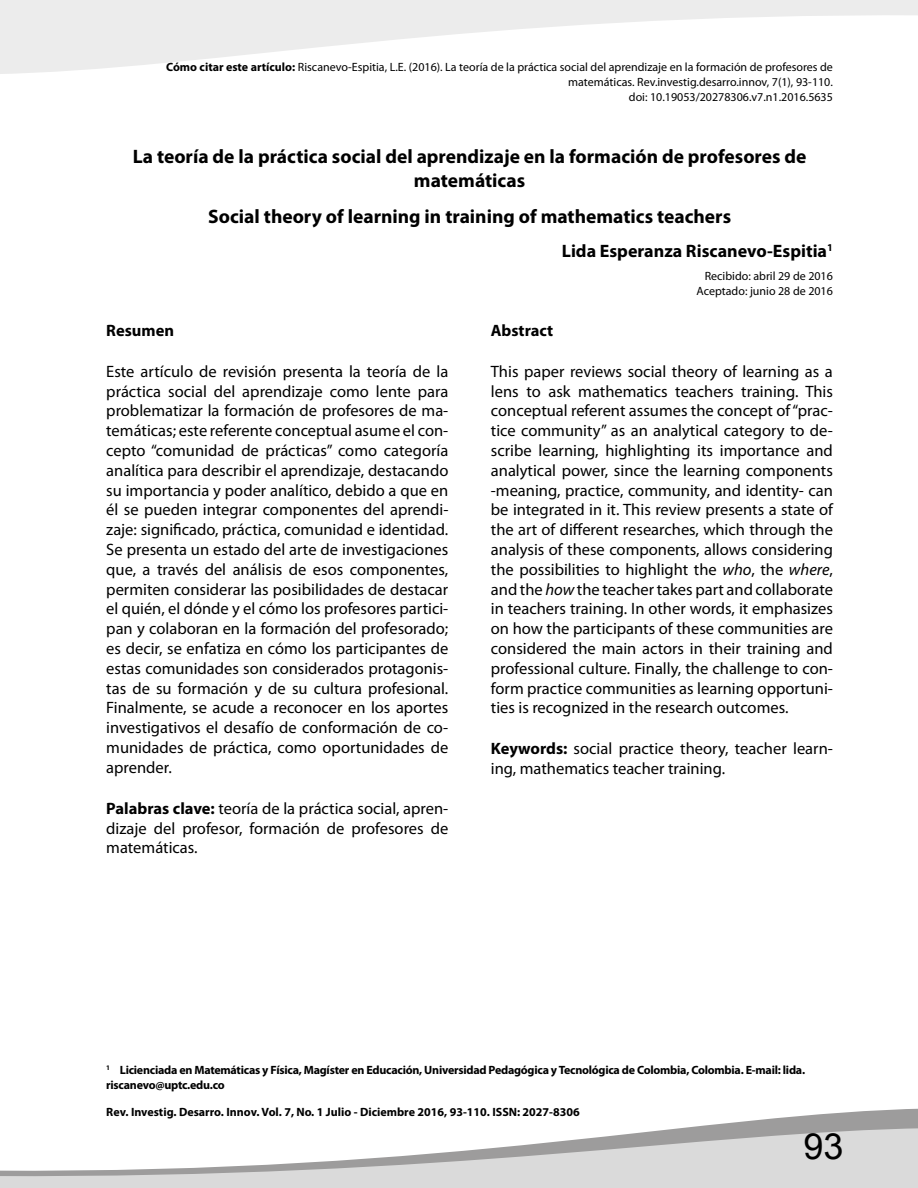
<style>
.page{position:relative;width:918px;height:1188px;background:#fff}
.page>*{position:absolute;margin:0;border:0;box-sizing:border-box;transform-origin:0 0}
.t1{font:36px "Arial";color:#000}
.t2{font:700 19.5px/23.4px "Myriad Pro";color:#000;text-align:center}
.t3{font:700 18px "Myriad Pro";color:#000}
.t4{font:16.5px/19.8px "Myriad Pro";color:#000;text-align:justify}
.t5{font:700 16.5px "Myriad Pro";color:#000}
.t6{font:12px/15px "Myriad Pro";color:#000;text-align:right}
.t7{font:700 12px/14.4px "Myriad Pro";letter-spacing:-.02em;color:#000}
.t8{font:700 12px "Myriad Pro";color:#000}
.s1{font-weight:700}
.s2{font-style:italic}
</style>
<div class="page">
<svg style="left:683px;top:1109px;width:235px;height:19px;fill:#9d9c9c"></svg>
<svg style="left:1px;top:1128px;width:917px;height:60px;fill:#dadada"></svg>
<svg style="left:1px;top:0;width:917px;height:74px;fill:#ececec"></svg>
<p class="t6" style="left:166px;top:59px;width:668px"><span class="s1">Cómo citar este artículo:</span> Riscanevo-Espitia, L.E. (2016). La teoría de la práctica social del aprendizaje en la formación de profesores de matemáticas. Rev.investig.desarro.innov, 7(1), 93-110.<br>doi: 10.19053/20278306.v7.n1.2016.5635</p>
<p class="t2" style="left:133px;top:145px;width:675px">La teoría de la práctica social del aprendizaje en la formación de profesores de matemáticas</p>
<p class="t2" style="left:208px;top:204px;width:525px">Social theory of learning in training of mathematics teachers</p>
<p class="t3" style="left:562px;top:240px;width:273px">Lida Esperanza Riscanevo-Espitia<sup>1</sup></p>
<p class="t6" style="left:697px;top:269px;width:138px;line-height:14.4px">Recibido: abril 29 de 2016<br>Aceptado: junio 28 de 2016</p>
<p class="t5" style="left:106px;top:319px;width:69px">Resumen</p>
<p class="t4" style="left:106px;top:361px;width:344px">Este artículo de revisión presenta la teoría de la práctica social del aprendizaje como lente para problematizar la formación de profesores de ma&shy;temáticas; este referente conceptual asume el con&shy;cepto “comunidad de prácticas” como categoría analítica para describir el aprendizaje, destacando su importancia y poder analítico, debido a que en él se pueden integrar componentes del aprendi&shy;zaje: significado, práctica, comunidad e identidad.<br>Se presenta un estado del arte de investigaciones que, a través del análisis de esos componentes, permiten considerar las posibilidades de destacar el quién, el dónde y el cómo los profesores partici&shy;pan y colaboran en la formación del profesorado; es decir, se enfatiza en cómo los participantes de estas comunidades son considerados protagonis&shy;tas de su formación y de su cultura profesional.<br>Finalmente, se acude a reconocer en los aportes investigativos el desafío de conformación de co&shy;munidades de práctica, como oportunidades de aprender.</p>
<p class="t4" style="left:106px;top:798px;width:344px"><span class="s1">Palabras clave:</span> teoría de la práctica social, apren&shy;dizaje del profesor, formación de profesores de matemáticas.</p>
<p class="t5" style="left:491px;top:319px;width:64px">Abstract</p>
<p class="t4" style="left:491px;top:361px;width:344px">This paper reviews social theory of learning as a lens to ask mathematics teachers training. This conceptual referent assumes the concept of “prac&shy;tice community” as an analytical category to de&shy;scribe learning, highlighting its importance and analytical power, since the learning components -meaning, practice, community, and identity- can be integrated in it. This review presents a state of the art of different researches, which through the analysis of these components, allows considering the possibilities to highlight the <span class="s2">who</span>, the <span class="s2">where</span>, and the <span class="s2">how</span> the teacher takes part and collaborate in teachers training. In other words, it emphasizes on how the participants of these communities are considered the main actors in their training and professional culture. Finally, the challenge to con&shy;form practice communities as learning opportuni&shy;ties is recognized in the research outcomes.</p>
<p class="t4" style="left:491px;top:739px;width:344px"><span class="s1">Keywords:</span> social practice theory, teacher learn&shy;ing, mathematics teacher training.</p>
<p class="t7" style="left:106px;top:1062px;width:700px"><sup>1</sup> Licienciada en Matemáticas y Física, Magíster en Educación, Universidad Pedagógica y Tecnológica de Colombia, Colombia. E-mail: lida. riscanevo@uptc.edu.co</p>
<p class="t8" style="left:106px;top:1104px;width:475px">Rev. Investig. Desarro. Innov. Vol. 7, No. 1 Julio - Diciembre 2016, 93-110. ISSN: 2027-8306</p>
<h1 class="t1" style="left:803px;top:1123px;width:42px">93</h1>
</div>
